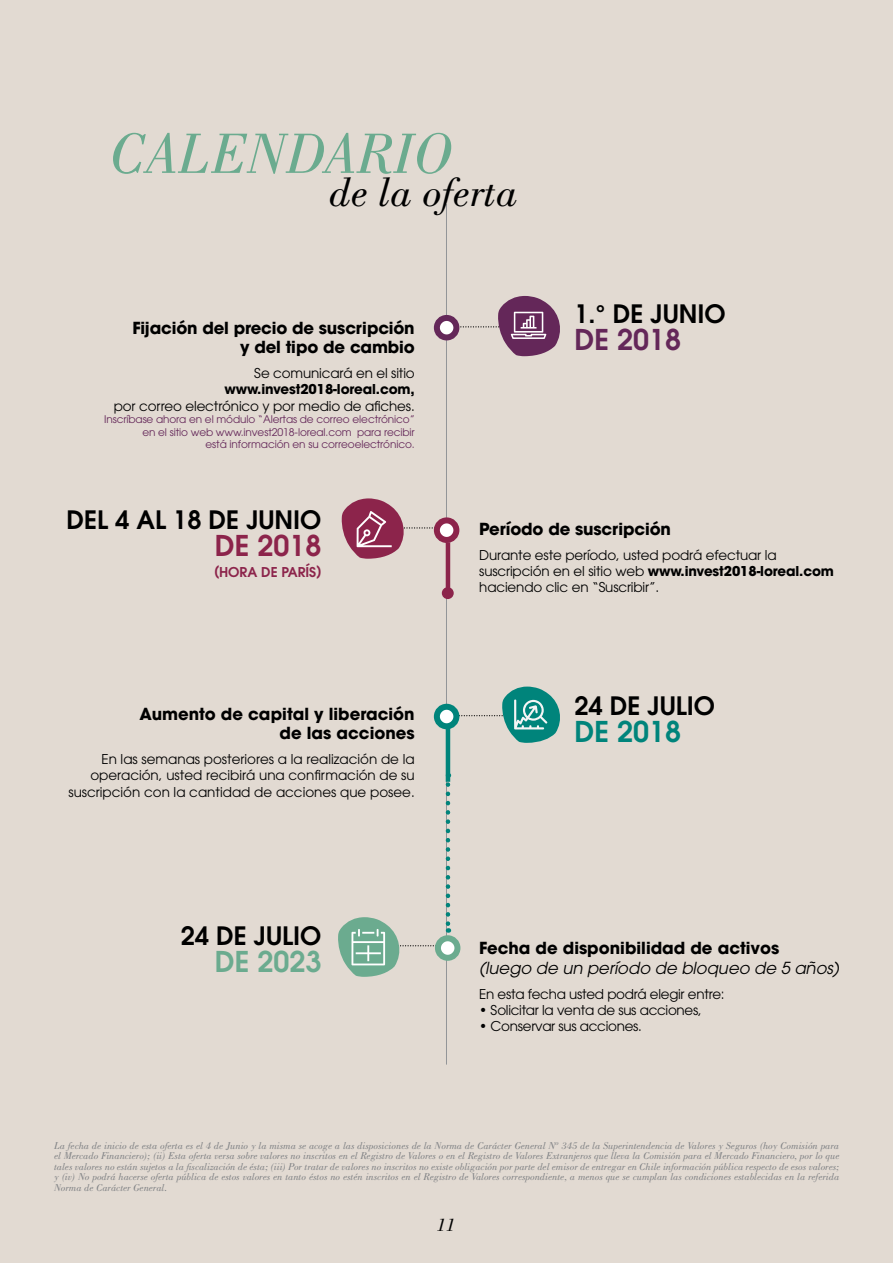
<style>
.page{position:relative;width:893px;height:1263px;background:#e2dad2}
.page>*{position:absolute;margin:0;border:0;box-sizing:border-box;transform-origin:0 0}
.t1{font:italic 60px "Bodoni BT";color:#6bab8f}
.t2{font:italic 43.5px "Bodoni BT";color:#000}
.t3{font:600 28.5px "ITC Avant Garde Std";color:#642759}
.t4{font:600 28.5px "ITC Avant Garde Std";color:#8c244b}
.t5{font:600 28.5px "ITC Avant Garde Std";color:#00847b}
.t6{font:600 28.5px "ITC Avant Garde Std";color:#6bab8f}
.t7{font:600 25.2px "ITC Avant Garde Std";color:#000}
.t8{font:italic 19.5px "Bodoni BT";color:#000}
.t9{font:700 16.5px/19.8px "ITC Avant Garde Std";color:#000;text-align:right}
.t10{font:italic 16.5px "ITC Avant Garde Std";color:#000}
.t11{font:13.5px/16.2px "ITC Avant Garde Std";letter-spacing:-.01em;color:#000;text-align:right}
.t12{font:700 13.5px "ITC Avant Garde Std";letter-spacing:-.01em;color:#000}
.t13{font:600 13.5px "ITC Avant Garde Std";color:#8c244b}
.t14{font:italic 10.5px/10.5px "Bodoni BT";color:#808285;text-align:justify}
.t15{font:10.5px/12.6px "ITC Avant Garde Std";letter-spacing:-.01em;color:#642759;text-align:right}
.s1{font-weight:700}
</style>
<div class="page">
<hr style="left:446px;top:204px;width:1px;height:860px;background:#939598">
<div style="left:437px;top:318px;width:19px;height:19px;background:#fff;border-radius:50%"></div>
<div style="left:434px;top:315px;width:25px;height:25px;border:6px solid #642759;border-radius:50%"></div>
<svg style="left:446px;top:296px;width:114px;height:60px"></svg>
<div style="left:437px;top:707px;width:19px;height:19px;background:#fff;border-radius:50%"></div>
<div style="left:434px;top:704px;width:25px;height:25px;border:6px solid #00847b;border-radius:50%"></div>
<div style="left:437px;top:520px;width:19px;height:20px;background:#fff;border-radius:50%"></div>
<div style="left:434px;top:517px;width:25px;height:26px;border:6px solid #8c244b;border-radius:50%"></div>
<svg style="left:341px;top:498px;width:100px;height:61px"></svg>
<svg style="left:454px;top:686px;width:106px;height:57px"></svg>
<hr style="left:446px;top:542px;width:4px;height:53px;background:#8c244b">
<hr style="left:446px;top:727px;width:4px;height:55px;background:#00847b">
<svg style="left:446px;top:784px;width:4px;height:149px"></svg>
<div style="left:442px;top:587px;width:12px;height:12px;background:#8c244b;border-radius:50%"></div>
<div style="left:438px;top:938px;width:19px;height:20px;background:#fff;border-radius:50%"></div>
<div style="left:435px;top:935px;width:25px;height:26px;border:6px solid #6bab8f;border-radius:50%"></div>
<svg style="left:338px;top:917px;width:102px;height:60px"></svg>
<h1 class="t1" style="left:111px;top:117px;width:345px">CALENDARIO</h1>
<h2 class="t2" style="left:330px;top:165px;width:190px">de la oferta</h2>
<h3 class="t9" style="left:132px;top:317px;width:284px">Fijación del precio de suscripción y del tipo de cambio</h3>
<p class="t11" style="left:254px;top:365px;width:162px">Se comunicará en el sitio</p>
<p class="t12" style="left:224px;top:380px;width:192px">www.invest2018-loreal.com,</p>
<p class="t11" style="left:114px;top:397px;width:302px">por correo electrónico y por medio de afiches.</p>
<p class="t15" style="left:104px;top:413px;width:312px">Inscríbase ahora en el módulo “Alertas de correo electrónico” en el sitio web www.invest2018-loreal.com para recibir<br>está información en su correoelectrónico.</p>
<h3 class="t7" style="left:574px;top:297px;width:153px">1.° DE JUNIO</h3>
<h3 class="t3" style="left:574px;top:321px;width:108px">DE 2018</h3>
<h3 class="t7" style="left:66px;top:503px;width:257px">DEL 4 AL 18 DE JUNIO</h3>
<h3 class="t4" style="left:215px;top:527px;width:108px">DE 2018</h3>
<p class="t13" style="left:214px;top:563px;width:109px">(HORA DE PARÍS)</p>
<h3 class="t9" style="left:139px;top:703px;width:277px">Aumento de capital y liberación de las acciones</h3>
<p class="t11" style="left:68px;top:751px;width:348px">En las semanas posteriores a la realización de la operación, usted recibirá una confirmación de su suscripción con la cantidad de acciones que posee.</p>
<h3 class="t7" style="left:181px;top:919px;width:142px">24 DE JULIO</h3>
<h3 class="t6" style="left:215px;top:943px;width:108px">DE 2023</h3>
<h3 class="t9" style="left:479px;top:519px;width:193px">Período de suscripción</h3>
<p class="t11" style="left:479px;top:547px;width:356px;text-align:left">Durante este período, usted podrá efectuar la suscripción en el sitio web <span class="s1">www.invest2018-loreal.com </span>haciendo clic en “Suscribir”.</p>
<h3 class="t7" style="left:574px;top:689px;width:142px">24 DE JULIO</h3>
<h3 class="t5" style="left:574px;top:712px;width:108px">DE 2018</h3>
<h3 class="t9" style="left:479px;top:938px;width:302px">Fecha de disponibilidad de activos</h3>
<h3 class="t10" style="left:479px;top:958px;width:361px">(luego de un período de bloqueo de 5 años)</h3>
<p class="t11" style="left:479px;top:985px;width:247px">En esta fecha usted podrá elegir entre:</p>
<p class="t11" style="left:479px;top:1002px;width:224px">• Solicitar la venta de sus acciones,</p>
<p class="t11" style="left:479px;top:1018px;width:164px">• Conservar sus acciones.</p>
<p class="t14" style="left:54px;top:1140px;width:787px">La fecha de inicio de esta oferta es el 4 de Junio y la misma se acoge a las disposiciones de la Norma de Carácter General Nº 345 de la Superintendencia de Valores y Seguros (hoy Comisión para el Mercado Financiero); (ii) Esta oferta versa sobre valores no inscritos en el Registro de Valores o en el Registro de Valores Extranjeros que lleva la Comisión para el Mercado Financiero, por lo que tales valores no están sujetos a la fiscalización de ésta; (iii) Por tratar de valores no inscritos no existe obligación por parte del emisor de entregar en Chile información pública respecto de esos valores; y (iv) No podrá hacerse oferta pública de estos valores en tanto éstos no estén inscritos en el Registro de Valores correspondiente, a menos que se cumplan las condiciones establecidas en la referida Norma de Carácter General.</p>
<h3 class="t8" style="left:437px;top:1212px;width:21px">11</h3>
</div>
